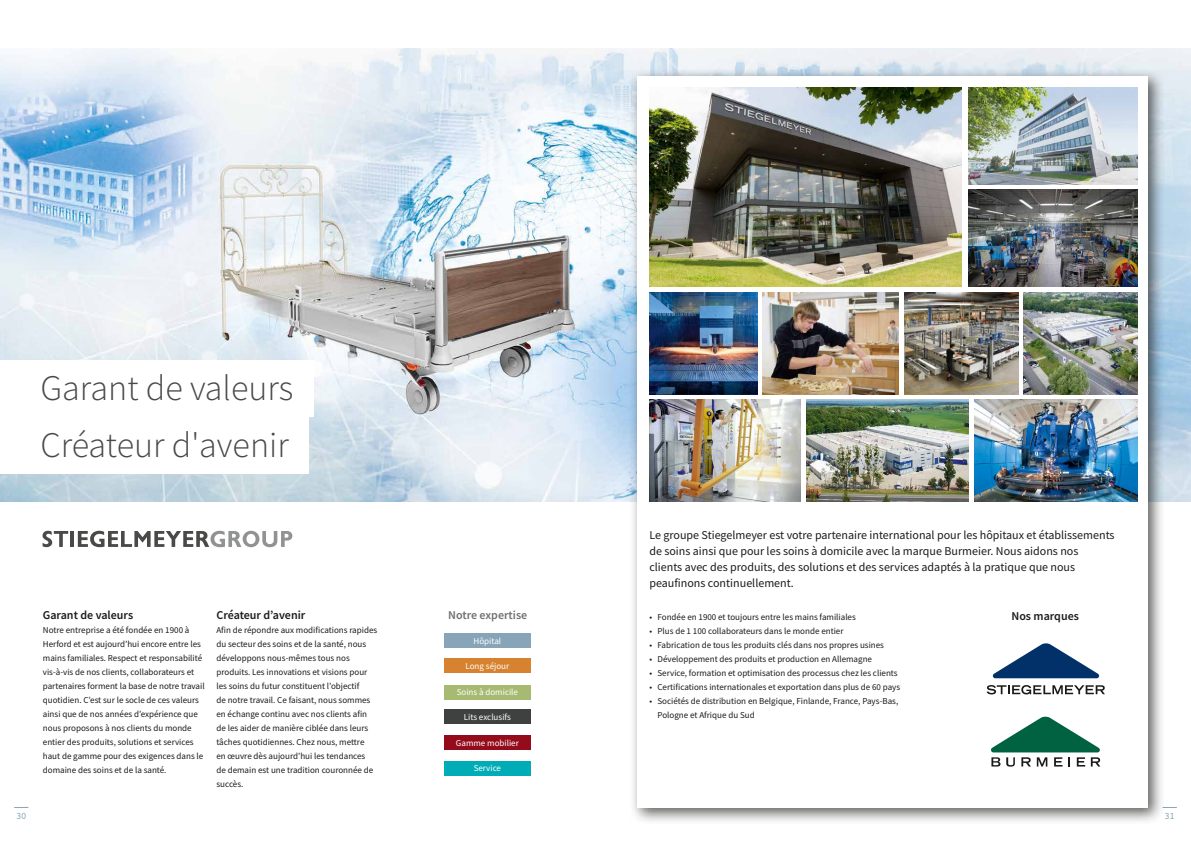
<style>
.page{position:relative;width:1191px;height:842px;background:#fff}
.page>*{position:absolute;margin:0;border:0;box-sizing:border-box;transform-origin:0 0}
.t1{font:300 36px/56.7px "Source Sans Pro";color:#494948}
.t2{font:12px/16px "Source Sans Pro";color:#1a1a18}
.t3{font:600 12px "Source Sans Pro";color:#1a1a18}
.t4{font:600 12px "Source Sans Pro";color:#6f6f6e}
.t5{font:9.5px "Source Sans Pro";color:#87a4b9}
.t6{font:9px/14px "Source Sans Pro";color:#1a1a18}
.t7{font:9px "Source Sans Pro";color:#fff}
</style>
<div class="page">
<svg style="left:1164px;top:807px;width:12px;height:1px"></svg>
<svg style="left:14px;top:807px;width:14px;height:1px"></svg>
<img style="left:0;top:48px;width:1191px;height:454px">
<div style="left:629px;top:68px;width:535px;height:756px;background:#1a1a18;opacity:.7"></div>
<div style="left:637px;top:77px;width:511px;height:731px;background:#fff"></div>
<img style="left:649px;top:88px;width:312px;height:198px">
<img style="left:649px;top:292px;width:108px;height:102px">
<img style="left:763px;top:292px;width:136px;height:102px">
<img style="left:806px;top:400px;width:163px;height:102px">
<img style="left:649px;top:400px;width:151px;height:102px">
<img style="left:969px;top:88px;width:168px;height:96px">
<img style="left:969px;top:190px;width:168px;height:96px">
<img style="left:904px;top:292px;width:114px;height:102px">
<img style="left:1023px;top:292px;width:114px;height:102px">
<img style="left:974px;top:400px;width:163px;height:102px">
<svg style="left:991px;top:717px;width:109px;height:49px"></svg>
<svg style="left:992px;top:643px;width:107px;height:35px"></svg>
<svg style="left:986px;top:685px;width:119px;height:9px"></svg>
<div style="left:444px;top:634px;width:87px;height:14px;background:#87a4b9"></div>
<div style="left:444px;top:658px;width:87px;height:14px;background:#d7822f"></div>
<div style="left:444px;top:685px;width:87px;height:14px;background:#a7ba71"></div>
<div style="left:444px;top:710px;width:87px;height:14px;background:#3f4141"></div>
<div style="left:444px;top:736px;width:87px;height:14px;background:#940c1c"></div>
<div style="left:444px;top:761px;width:87px;height:14px;background:#00adb7"></div>
<div style="left:0;top:360px;width:313px;height:57px;background:#fff"></div>
<div style="left:0;top:417px;width:309px;height:56px;background:#fff"></div>
<svg style="left:43px;top:531px;width:25px;height:16px"></svg>
<hr style="left:70px;top:531px;width:4px;height:16px;background:#494948">
<svg style="left:78px;top:531px;width:214px;height:16px"></svg>
<h1 class="t1" style="left:40px;top:360px;width:255px">Garant de valeurs<br>Créateur d'avenir</h1>
<h2 class="t3" style="left:43px;top:607px;width:92px">Garant de valeurs</h2>
<p class="t6" style="left:43px;top:623px;width:163px">Notre entreprise a été fondée en 1900 à Herford et est aujourd’hui encore entre les mains familiales. Respect et responsabilité vis-à-vis de nos clients, collaborateurs et partenaires forment la base de notre travail quotidien. C’est sur le socle de ces valeurs ainsi que de nos années d’expérience que nous proposons à nos clients du monde entier des produits, solutions et services haut de gamme pour des exigences dans le domaine des soins et de la santé.</p>
<h2 class="t3" style="left:216px;top:607px;width:90px">Créateur d’avenir</h2>
<p class="t6" style="left:216px;top:623px;width:162px">Afin de répondre aux modifications rapides du secteur des soins et de la santé, nous développons nous-mêmes tous nos produits. Les innovations et visions pour les soins du futur constituent l’objectif<br>de notre travail. Ce faisant, nous sommes en échange continu avec nos clients afin de les aider de manière ciblée dans leurs tâches quotidiennes. Chez nous, mettre<br>en œuvre dès aujourd’hui les tendances<br>de demain est une tradition couronnée de succès.</p>
<h2 class="t4" style="left:448px;top:607px;width:81px">Notre expertise</h2>
<p class="t7" style="left:473px;top:635px;width:29px">Hôpital</p>
<p class="t7" style="left:465px;top:661px;width:45px">Long séjour</p>
<p class="t7" style="left:457px;top:686px;width:63px">Soins à domicile</p>
<p class="t7" style="left:464px;top:711px;width:49px">Lits exclusifs</p>
<p class="t7" style="left:456px;top:737px;width:64px">Gamme mobilier</p>
<p class="t7" style="left:474px;top:762px;width:29px">Service</p>
<p class="t2" style="left:649px;top:527px;width:467px">Le groupe Stiegelmeyer est votre partenaire international pour les hôpitaux et établissements de soins ainsi que pour les soins à domicile avec la marque Burmeier. Nous aidons nos<br>clients avec des produits, des solutions et des services adaptés à la pratique que nous peaufinons continuellement.</p>
<p class="t6" style="left:649px;top:610px;width:208px">• Fondée en 1900 et toujours entre les mains familiales</p>
<p class="t6" style="left:649px;top:624px;width:196px">• Plus de 1 100 collaborateurs dans le monde entier</p>
<p class="t6" style="left:649px;top:638px;width:236px">• Fabrication de tous les produits clés dans nos propres usines</p>
<p class="t6" style="left:649px;top:652px;width:224px">• Développement des produits et production en Allemagne</p>
<p class="t6" style="left:649px;top:666px;width:250px">• Service, formation et optimisation des processus chez les clients</p>
<p class="t6" style="left:649px;top:680px;width:252px">• Certifications internationales et exportation dans plus de 60 pays</p>
<p class="t6" style="left:657px;top:694px;width:242px;text-indent:-8px">• Sociétés de distribution en Belgique, Finlande, France, Pays-Bas,<br>Pologne et Afrique du Sud</p>
<h2 class="t3" style="left:1011px;top:608px;width:69px">Nos marques</h2>
<p class="t5" style="left:16px;top:810px;width:11px">30</p>
<p class="t5" style="left:1164px;top:810px;width:11px">31</p>
</div>
